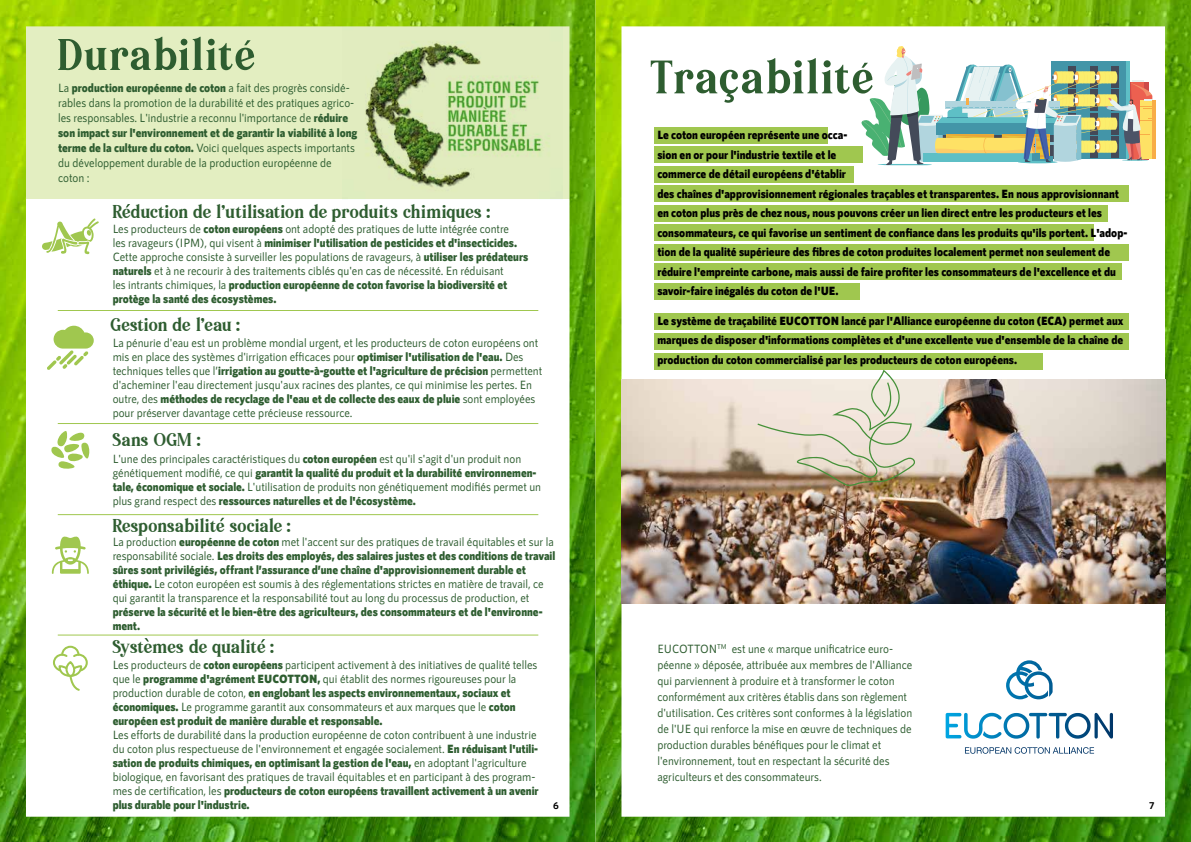
<style>
.page{position:relative;width:1191px;height:842px;background:#fff}
.page>*{position:absolute;margin:0;border:0;box-sizing:border-box;transform-origin:0 0}
.t1{font:55.5px "Pioggia";letter-spacing:.025em;color:#2e5d30}
.t2{font:52.5px "Pioggia";letter-spacing:.025em;color:#2e5d30}
.t3{font:22px "Pioggia";color:#2e5d30}
.t4{font:500 12px/14px "RNS Sanz";color:#2e5d30;scale:.92 1}
.t5{font:900 12px/19.5px "RNS Sanz";color:#000;scale:.92 1}
.t6{font:900 12px/14px "RNS Sanz";color:#2e5d30;scale:.92 1}
.t7{font:700 10px "RNS Sanz";color:#000}
.s1{font-weight:900}
</style>
<div class="page">
<img style="left:0;top:0;width:595px;height:842px">
<img style="left:342px;top:19px;width:220px;height:181px">
<svg style="left:52px;top:645px;width:37px;height:47px"></svg>
<svg style="left:42px;top:218px;width:57px;height:36px"></svg>
<svg style="left:47px;top:326px;width:47px;height:44px"></svg>
<svg style="left:51px;top:431px;width:39px;height:38px"></svg>
<svg style="left:52px;top:536px;width:37px;height:38px"></svg>
<hr style="left:58px;top:310px;width:480px;height:1px;background:#a0c74f">
<hr style="left:58px;top:423px;width:480px;height:1px;background:#a0c74f">
<hr style="left:58px;top:514px;width:480px;height:1px;background:#a0c74f">
<hr style="left:58px;top:634px;width:480px;height:1px;background:#a0c74f">
<svg style="left:126px;top:204px;width:4px;height:3px"></svg>
<svg style="left:220px;top:518px;width:4px;height:3px"></svg>
<svg style="left:261px;top:639px;width:4px;height:4px"></svg>
<svg style="left:144px;top:638px;width:5px;height:4px"></svg>
<svg style="left:244px;top:40px;width:7px;height:5px"></svg>
<img style="left:595px;top:0;width:596px;height:842px">
<img style="left:621px;top:380px;width:544px;height:224px">
<svg style="left:757px;top:370px;width:158px;height:116px;background:#ded5c4"></svg>
<svg style="left:965px;top:747px;width:129px;height:7px"></svg>
<svg style="left:964px;top:660px;width:88px;height:79px"></svg>
<svg style="left:857px;top:46px;width:298px;height:119px"></svg>
<h2 class="t2" style="left:58px;top:37px;width:199px">Durabilite</h2>
<p class="t4" style="left:58px;top:80px;width:327px;line-height:15px">La <span class="s1">production européenne de coton</span> a fait des progrès considé&shy;rables dans la promotion de la durabilité et des pratiques agrico&shy;les responsables. L'industrie a reconnu l'importance de <span class="s1">réduire son impact sur l'environnement et de garantir la viabilité à long terme de la culture du coton.</span> Voici quelques aspects importants du développement durable de la production européenne de coton :</p>
<h3 class="t3" style="left:113px;top:204px;width:380px">Reduction de l'utilisation de produits chimiques :</h3>
<p class="t4" style="left:113px;top:222px;width:453px">Les producteurs de <span class="s1">coton européens</span> ont adopté des pratiques de lutte intégrée contre<br>les ravageurs (IPM), qui visent à <span class="s1">minimiser l'utilisation de pesticides et d'insecticides.<br></span>Cette approche consiste à surveiller les populations de ravageurs, à <span class="s1">utiliser les prédateurs naturels</span> et à ne recourir à des traitements ciblés qu'en cas de nécessité. En réduisant<br>les intrants chimiques, la <span class="s1">production européenne de coton favorise la biodiversité et protège la santé des écosystèmes.</span></p>
<h3 class="t3" style="left:111px;top:317px;width:131px">Gestion de l'eau :</h3>
<p class="t4" style="left:113px;top:336px;width:468px">La pénurie d'eau est un problème mondial urgent, et les producteurs de coton européens ont mis en place des systèmes d'irrigation efficaces pour <span class="s1">optimiser l'utilisation de l'eau.</span> Des techniques telles que l’<span class="s1">irrigation au goutte-à-goutte et l'agriculture de précision</span> permettent d'acheminer l'eau directement jusqu'aux racines des plantes, ce qui minimise les pertes. En outre, des <span class="s1">méthodes de recyclage de l'eau et de collecte des eaux de pluie</span> sont employées pour préserver davantage cette précieuse ressource.</p>
<h3 class="t3" style="left:113px;top:432px;width:90px">Sans OGM :</h3>
<p class="t4" style="left:113px;top:451px;width:467px">L'une des principales caractéristiques du <span class="s1">coton européen</span> est qu'il s'agit d'un produit non génétiquement modifié, ce qui <span class="s1">garantit la qualité du produit et la durabilité environnemen&shy;tale, économique et sociale.</span> L'utilisation de produits non génétiquement modifiés permet un plus grand respect des <span class="s1">ressources naturelles et de l'écosystème.</span></p>
<h3 class="t3" style="left:113px;top:518px;width:180px">Responsabilite sociale :</h3>
<p class="t4" style="left:113px;top:534px;width:483px">La production <span class="s1">européenne de coton</span> met l'accent sur des pratiques de travail équitables et sur la responsabilité sociale. <span class="s1">Les droits des employés, des salaires justes et des conditions de travail sûres sont privilégiés, offrant l’assurance d’une chaîne d'approvisionnement durable et éthique.</span> Le coton européen est soumis à des réglementations strictes en matière de travail, ce qui garantit la transparence et la responsabilité tout au long du processus de production, et</p>
<p class="t6" style="left:113px;top:604px;width:469px">préserve la sécurité et le bien-être des agriculteurs, des consommateurs et de l'environne&shy;ment.</p>
<h3 class="t3" style="left:113px;top:639px;width:163px">Systemes de qualite :</h3>
<p class="t4" style="left:113px;top:658px;width:463px">Les producteurs de <span class="s1">coton européens</span> participent activement à des initiatives de qualité telles que le <span class="s1">programme d'agrément EUCOTTON,</span> qui établit des normes rigoureuses pour la production durable de coton, <span class="s1">en englobant les aspects environnementaux, sociaux et économiques.</span> Le programme garantit aux consommateurs et aux marques que le <span class="s1">coton européen est produit de manière durable et responsable.</span></p>
<p class="t4" style="left:113px;top:728px;width:465px">Les efforts de durabilité dans la production européenne de coton contribuent à une industrie du coton plus respectueuse de l'environnement et engagée socialement. <span class="s1">En réduisant l'utili&shy;sation de produits chimiques, en optimisant la gestion de l'eau,</span> en adoptant l'agriculture biologique, en favorisant des pratiques de travail équitables et en participant à des program&shy;mes de certification, les <span class="s1">producteurs de coton européens travaillent activement à un avenir plus durable pour l'industrie.</span></p>
<p class="t7" style="left:553px;top:800px;width:7px">6</p>
<h1 class="t1" style="left:651px;top:58px;width:225px">Tracabilite</h1>
<p class="t5" style="left:657px;top:125px;width:512px">Le coton européen représente une occa-<br>sion en or pour l'industrie textile et le<br>commerce de détail européens d'établir<br>des chaînes d'approvisionnement régionales traçables et transparentes. En nous approvisionnant en coton plus près de chez nous, nous pouvons créer un lien direct entre les producteurs et les consommateurs, ce qui favorise un sentiment de confiance dans les produits qu'ils portent. L'adop&shy;tion de la qualité supérieure des fibres de coton produites localement permet non seulement de réduire l'empreinte carbone, mais aussi de faire profiter les consommateurs de l'excellence et du savoir-faire inégalés du coton de l'UE.</p>
<p class="t5" style="left:657px;top:311px;width:508px;text-align:justify">Le système de traçabilité EUCOTTON lancé par l'Alliance européenne du coton (ECA) permet aux marques de disposer d'informations complètes et d'une excellente vue d'ensemble de la chaîne de production du coton commercialisé par les producteurs de coton européens.</p>
<p class="t4" style="left:657px;top:641px;width:279px;line-height:16px">EUCOTTON<sup>TM</sup> est une « marque unificatrice euro&shy;péenne » déposée, attribuée aux membres de l'Alliance qui parviennent à produire et à transformer le coton conformément aux critères établis dans son règlement d'utilisation. Ces critères sont conformes à la législation de l'UE qui renforce la mise en œuvre de techniques de production durables bénéfiques pour le climat et l'environnement, tout en respectant la sécurité des agriculteurs et des consommateurs.</p>
<p class="t7" style="left:1149px;top:800px;width:7px">7</p>
</div>
